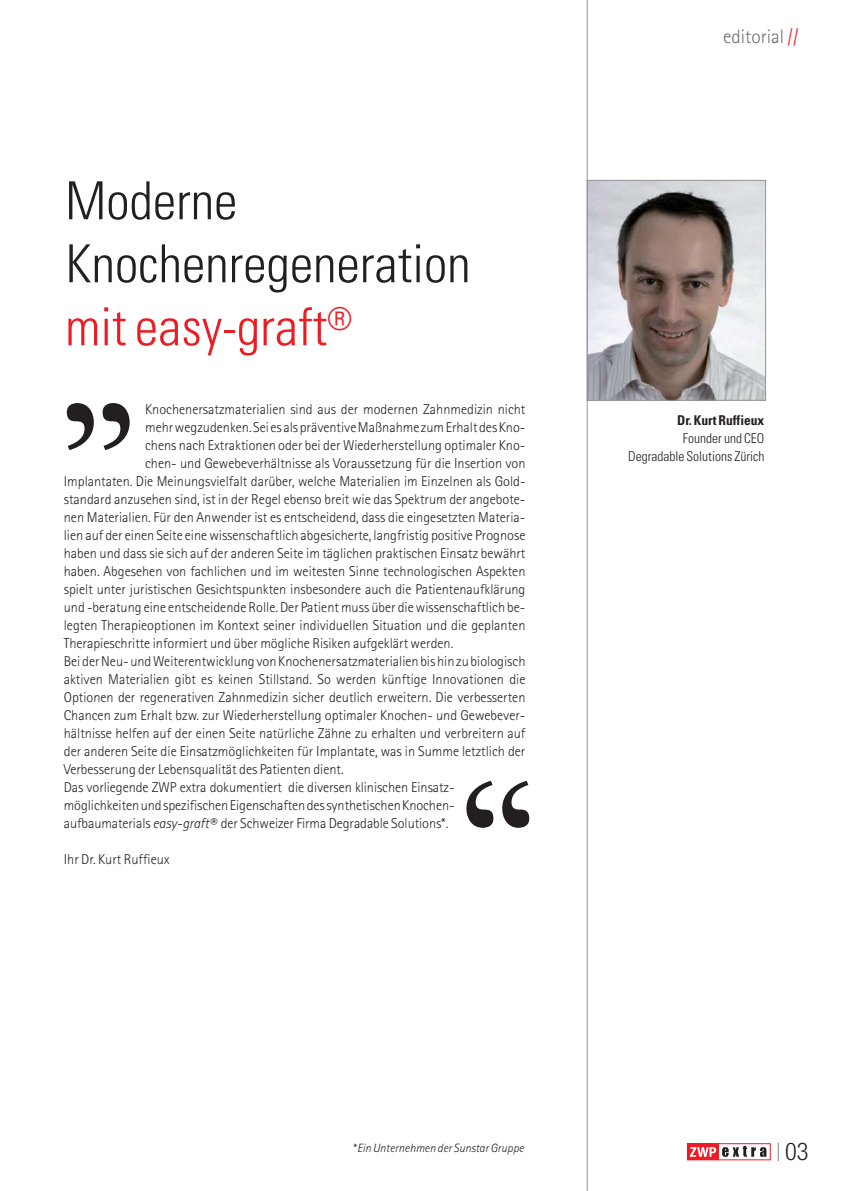
<style>
.page{position:relative;width:851px;height:1191px;background:#fff}
.page>*{position:absolute;margin:0;border:0;box-sizing:border-box;transform-origin:0 0}
.t1{font:175.35px "Sabon";color:#231f20}
.t2{font:300 condensed 52.5px/63px "Univers";color:#231f20}
.t3{font:300 condensed 24.3px "Helvetica Neue";color:#231f20}
.t4{font:300 19.5px "Rotis Sans Serif";color:#6d6e70}
.t5{font:300 14.25px "Rotis Sans Serif";color:#231f20}
.t6{font:300 condensed 13.5px/18px "Univers";color:#231f20;text-align:right}
.t7{font:700 condensed 13.5px "Univers";color:#231f20}
.t8{font:italic 300 12px "Rotis Sans Serif";color:#231f20}
.s1{color:#ed1c24}
.s2{font-style:italic}
.s3{font-weight:200;font-stretch:normal;font-size:25.5px}
</style>
<div class="page">
<img style="left:588px;top:182px;width:175px;height:216px">
<div style="left:586px;top:180px;width:179px;height:220px;border:1px solid #939598"></div>
<svg style="left:686px;top:1143px;width:85px;height:18px"></svg>
<svg style="left:718px;top:1145px;width:50px;height:13px"></svg>
<div style="left:687px;top:1143px;width:31px;height:16px;background:#ed1c24"></div>
<div style="left:687px;top:1143px;width:83px;height:17px;border:1px solid #ed1c24"></div>
<svg style="left:722px;top:1146px;width:44px;height:10px"></svg>
<svg style="left:690px;top:1147px;width:26px;height:9px"></svg>
<hr style="left:586px;top:0;width:1px;height:1190px;background:#939598">
<h2 class="t2" style="left:65px;top:174px;width:406px">Moderne<br>Knochenrege neration <span class="s1">mit easy-graft</span><sup>®</sup></h2>
<h1 class="t1" style="left:49px;top:258px;width:99px">„</h1>
<p class="t5" style="left:145px;top:404px;width:382px">Knochenersatzmaterialien sind aus der modernen Zahnmedizin nicht</p>
<p class="t5" style="left:145px;top:422px;width:382px">mehr wegzudenken. Sei es als präventive Maßnahme zum Erhalt des Kno-</p>
<p class="t5" style="left:145px;top:440px;width:382px">chens nach Extraktionen oder bei der Wiederherstellung optimaler Kno-</p>
<p class="t5" style="left:145px;top:458px;width:382px">chen- und Gewebeverhältnisse als Voraussetzung für die Insertion von</p>
<p class="t5" style="left:64px;top:476px;width:463px">Implantaten. Die Meinungsvielfalt darüber, welche Materialien im Einzelnen als Gold-</p>
<p class="t5" style="left:64px;top:494px;width:463px">standard anzusehen sind, ist in der Regel ebenso breit wie das Spektrum der angebote-</p>
<p class="t5" style="left:64px;top:512px;width:463px">nen Materialien. Für den Anwender ist es entscheidend, dass die eingesetzten Materia-</p>
<p class="t5" style="left:64px;top:530px;width:463px">lien auf der einen Seite eine wissenschaftlich abgesicherte, langfristig positive Prognose</p>
<p class="t5" style="left:64px;top:548px;width:463px">haben und dass sie sich auf der anderen Seite im täglichen praktischen Einsatz bewährt</p>
<p class="t5" style="left:64px;top:566px;width:463px">haben. Abgesehen von fachlichen und im weitesten Sinne technologischen Aspekten</p>
<p class="t5" style="left:64px;top:584px;width:463px">spielt unter juristischen Gesichtspunkten insbesondere auch die Patientenaufklärung</p>
<p class="t5" style="left:64px;top:602px;width:463px">und -beratung eine entscheidende Rolle. Der Patient muss über die wissenschaftlich be-</p>
<p class="t5" style="left:64px;top:620px;width:463px">legten Therapieoptionen im Kontext seiner individuellen Situation und die geplanten</p>
<p class="t5" style="left:64px;top:638px;width:391px">Therapieschritte informiert und über mögliche Risiken aufgeklärt werden.</p>
<p class="t5" style="left:64px;top:656px;width:463px">Bei der Neu- und Weiterentwicklung von Knochenersatzmaterialien bis hin zu biologisch</p>
<p class="t5" style="left:64px;top:674px;width:463px">aktiven Materialien gibt es keinen Stillstand. So werden künftige Innovationen die</p>
<p class="t5" style="left:64px;top:692px;width:463px">Optionen der regenerativen Zahnmedizin sicher deutlich erweitern. Die verbesserten</p>
<p class="t5" style="left:64px;top:710px;width:463px">Chancen zum Erhalt bzw. zur Wiederherstellung optimaler Knochen- und Gewebever-</p>
<p class="t5" style="left:64px;top:728px;width:463px">hältnisse helfen auf der einen Seite natürliche Zähne zu erhalten und verbreitern auf</p>
<p class="t5" style="left:64px;top:746px;width:463px">der anderen Seite die Einsatzmöglichkeiten für Implantate, was in Summe letztlich der</p>
<p class="t5" style="left:64px;top:764px;width:281px">Verbesserung der Lebensqualität des Patienten dient.</p>
<p class="t5" style="left:64px;top:782px;width:392px">Das vorliegende ZWP extra dokumentiert die diversen klinischen Einsatz-</p>
<p class="t5" style="left:64px;top:800px;width:392px">möglichkeiten und spezifischen Eigenschaften des synthetischen Knochen-</p>
<p class="t5" style="left:64px;top:818px;width:386px">aufbaumaterials <span class="s2">easy-graft®</span> der Schweizer Firma Degradable Solutions*.</p>
<p class="t5" style="left:64px;top:854px;width:107px">Ihr Dr. Kurt Ruffieux</p>
<h1 class="t1" style="left:449px;top:737px;width:99px">“</h1>
<h3 class="t4" style="left:723px;top:29px;width:77px">editorial <span class="s1">//</span></h3>
<p class="t7" style="left:677px;top:416px;width:89px">Dr. Kurt Ruffieux</p>
<p class="t6" style="left:628px;top:431px;width:138px">Founder und CEO<br>Degradable Solutions Zürich</p>
<p class="t8" style="left:352px;top:1144px;width:173px">*Ein Unternehmen der Sunstar Gruppe</p>
<h3 class="t3" style="left:776px;top:1143px;width:33px"><span class="s3">I</span> 03</h3>
</div>
